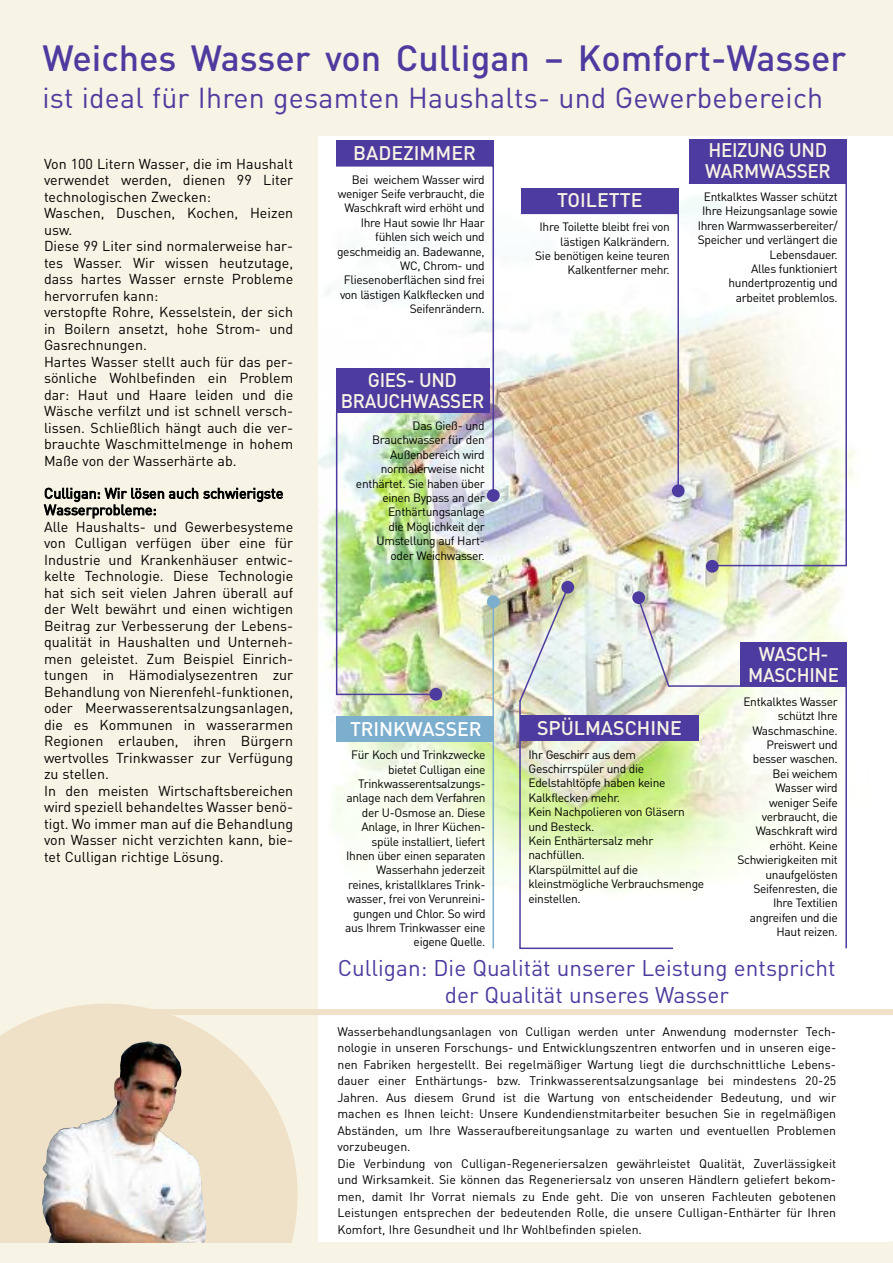
<style>
.page{position:relative;width:893px;height:1263px;background:#f8f4e5}
.page>*{position:absolute;margin:0;border:0;box-sizing:border-box;transform-origin:0 0}
.t1{font:500 36px "DIN";color:#4e3b9f}
.t2{font:28.5px "DIN";letter-spacing:.01em;color:#4e3b9f}
.t3{font:22.5px/27px "DIN";color:#4e3b9f;text-align:center}
.t4{font:500 19.5px/21px "DIN";letter-spacing:-.015em;color:#f8f4e5;text-align:center;scale:.96 1}
.t5{font:500 19.5px "DIN";letter-spacing:-.015em;color:#f8f4e5}
.t6{font:500 19.5px "DIN";letter-spacing:-.005em;color:#fff}
.t7{font:14.25px/16.5px "DIN";color:#000}
.t8{font:12.3px/16.5px "DIN";color:#000}
.t9{font:12px/14.4px "DIN";letter-spacing:-.025em;color:#000;text-align:right}
</style>
<div class="page">
<div style="left:319px;top:136px;width:574px;height:1106px;background:#fff"></div>
<img style="left:319px;top:202px;width:536px;height:688px">
<svg style="left:0;top:1003px;width:298px;height:240px;fill:#efe0c8"></svg>
<img style="left:169px;top:1047px;width:13px;height:49px">
<svg style="left:334px;top:165px;width:161px;height:329px"></svg>
<div style="left:487px;top:489px;width:13px;height:13px;background:#4e3b9f;border-radius:50%"></div>
<div style="left:141px;top:1009px;width:752px;height:6px;background:#efe0c8"></div>
<div style="left:336px;top:140px;width:158px;height:26px;background:#4e3b9f"></div>
<svg style="left:519px;top:212px;width:161px;height:278px"></svg>
<div style="left:672px;top:484px;width:13px;height:13px;background:#4e3b9f;border-radius:50%"></div>
<div style="left:521px;top:188px;width:158px;height:25px;background:#4e3b9f"></div>
<svg style="left:675px;top:684px;width:173px;height:265px"></svg>
<hr style="left:492px;top:598px;width:2px;height:350px;background:#7caece">
<div style="left:487px;top:595px;width:13px;height:13px;background:#7caece;border-radius:50%"></div>
<div style="left:336px;top:716px;width:158px;height:25px;background:#7caece"></div>
<div style="left:561px;top:581px;width:13px;height:13px;background:#4e3b9f;border-radius:50%"></div>
<div style="left:520px;top:715px;width:178px;height:26px;background:#4e3b9f"></div>
<svg style="left:687px;top:182px;width:161px;height:385px"></svg>
<div style="left:706px;top:560px;width:13px;height:13px;background:#4e3b9f;border-radius:50%"></div>
<div style="left:689px;top:139px;width:157px;height:44px;background:#4e3b9f"></div>
<img style="left:335px;top:411px;width:98px;height:285px">
<div style="left:430px;top:688px;width:12px;height:13px;background:#4e3b9f;border-radius:50%"></div>
<div style="left:337px;top:368px;width:153px;height:44px;background:#4e3b9f"></div>
<div style="left:740px;top:642px;width:106px;height:44px;background:#4e3b9f"></div>
<svg style="left:518px;top:590px;width:157px;height:360px"></svg>
<h1 class="t1" style="left:43px;top:37px;width:805px">Weiches Wasser von Culligan – Komfort-Wasser</h1>
<h2 class="t2" style="left:43px;top:82px;width:782px">ist ideal für Ihren gesamten Haushalts- und Gewerbebereich</h2>
<p class="t7" style="left:44px;top:156px;width:251px">Von 100 Litern Wasser, die im Haushalt verwendet werden, dienen 99 Liter technologischen Zwecken:<br>Waschen, Duschen, Kochen, Heizen usw.<br>Diese 99 Liter sind normalerweise har&shy;tes Wasser. Wir wissen heutzutage, dass hartes Wasser ernste Probleme hervorrufen kann:<br>verstopfte Rohre, Kesselstein, der sich in Boilern ansetzt, hohe Strom- und<br>Gasrechnungen.<br>Hartes Wasser stellt auch für das per&shy;sönliche Wohlbefinden ein Problem dar: Haut und Haare leiden und die<br>Wäsche verfilzt und ist schnell versch&shy;lissen. Schließlich hängt auch die ver&shy;brauchte Waschmittelmenge in hohem<br>Maße von der Wasserhärte ab.</p>
<p class="t7" style="left:44px;top:485px;width:251px">Culligan: Wir lösen auch schwierigste Wasserprobleme:<br>Alle Haushalts- und Gewerbesysteme von Culligan verfügen über eine für Industrie und Krankenhäuser entwic&shy;kelte Technologie. Diese Technologie hat sich seit vielen Jahren überall auf der Welt bewährt und einen wichtigen Beitrag zur Verbesserung der Lebens&shy;qualität in Haushalten und Unterneh&shy;men geleistet. Zum Beispiel Einrich&shy;tungen in Hämodialysezentren zur Behandlung von Nierenfehl-funktionen, oder Meerwasserentsalzungsanlagen, die es Kommunen in wasserarmen Regionen erlauben, ihren Bürgern wertvolles Trinkwasser zur Verfügung zu stellen.<br>In den meisten Wirtschaftsbereichen wird speziell behandeltes Wasser benö&shy;tigt. Wo immer man auf die Behandlung von Wasser nicht verzichten kann, bie&shy;tet Culligan richtige Lösung.</p>
<h3 class="t5" style="left:353px;top:142px;width:124px">BADEZIMMER</h3>
<p class="t9" style="left:337px;top:172px;width:149px">Bei weichem Wasser wird weniger Seife verbraucht, die<br>Waschkraft wird erhöht und<br>Ihre Haut sowie Ihr Haar fühlen sich weich und geschmeidig an. Badewanne,<br>WC, Chrom- und<br>Fliesenoberflächen sind frei von lästigen Kalkflecken und<br>Seifenrändern.</p>
<h3 class="t4" style="left:341px;top:369px;width:151px">GIES- UND<br>BRAUCHWASSER</h3>
<p class="t9" style="left:356px;top:419px;width:130px">Das Gieß- und<br>Brauchwasser für den<br>Außenbereich wird normalerweise nicht enthärtet. Sie haben über einen Bypass an der<br>Enthärtungsanlage<br>die Möglichkeit der<br>Umstellung auf Hart&shy;oder Weichwasser.</p>
<h3 class="t6" style="left:350px;top:717px;width:133px">TRINKWASSER</h3>
<p class="t9" style="left:345px;top:748px;width:142px">Für Koch und Trinkzwecke bietet Culligan eine<br>Trinkwasserentsalzungs&shy;anlage nach dem Verfahren der U-Osmose an. Diese<br>Anlage, in Ihrer Küchen&shy;spüle installiert, liefert<br>Ihnen über einen separaten<br>Wasserhahn jederzeit reines, kristallklares Trink&shy;wasser, frei von Verunreini&shy;gungen und Chlor. So wird aus Ihrem Trinkwasser eine eigene Quelle.</p>
<h3 class="t5" style="left:557px;top:189px;width:87px">TOILETTE</h3>
<p class="t9" style="left:535px;top:220px;width:136px">Ihre Toilette bleibt frei von lästigen Kalkrändern.<br>Sie benötigen keine teuren<br>Kalkentferner mehr.</p>
<h3 class="t4" style="left:705px;top:140px;width:132px;text-align:left">HEIZUNG UND<br>WARMWASSER</h3>
<p class="t9" style="left:698px;top:190px;width:141px">Entkalktes Wasser schützt<br>Ihre Heizungsanlage sowie<br>Ihren Warmwasserbereiter/<br>Speicher und verlängert die<br>Lebensdauer.<br>Alles funktioniert hundertprozentig und arbeitet problemlos.</p>
<h3 class="t4" style="left:748px;top:643px;width:96px">WASCH-<br>MASCHINE</h3>
<h3 class="t5" style="left:537px;top:717px;width:146px">SPÜLMASCHINE</h3>
<p class="t9" style="left:528px;top:747px;width:177px;text-align:left">Ihr Geschirr aus dem<br>Geschirrspüler und die<br>Edelstahltöpfe haben keine<br>Kalkflecken mehr.<br>Kein Nachpolieren von Gläsern und Besteck.<br>Kein Enthärtersalz mehr nachfüllen.<br>Klarspülmittel auf die kleinstmögliche Verbrauchsmenge einstellen.</p>
<p class="t9" style="left:738px;top:694px;width:102px">Entkalktes Wasser schützt Ihre<br>Waschmaschine.<br>Preiswert und besser waschen.<br>Bei weichem<br>Wasser wird weniger Seife verbraucht, die<br>Waschkraft wird erhöht. Keine<br>Schwierigkeiten mit unaufgelösten<br>Seifenresten, die<br>Ihre Textilien angreifen und die<br>Haut reizen.</p>
<h3 class="t3" style="left:338px;top:955px;width:499px">Culligan: Die Qualität unserer Leistung entspricht der Qualität unseres Wasser</h3>
<p class="t8" style="left:337px;top:1023px;width:500px">Wasserbehandlungsanlagen von Culligan werden unter Anwendung modernster Tech&shy;nologie in unseren Forschungs- und Entwicklungszentren entworfen und in unseren eige&shy;nen Fabriken hergestellt. Bei regelmäßiger Wartung liegt die durchschnittliche Lebens&shy;dauer einer Enthärtungs- bzw. Trinkwasserentsalzungsanlage bei mindestens 20-25<br>Jahren. Aus diesem Grund ist die Wartung von entscheidender Bedeutung, und wir machen es Ihnen leicht: Unsere Kundendienstmitarbeiter besuchen Sie in regelmäßigen Abständen, um Ihre Wasseraufbereitungsanlage zu warten und eventuellen Problemen vorzubeugen.<br>Die Verbindung von Culligan-Regeneriersalzen gewährleistet Qualität, Zuverlässigkeit und Wirksamkeit. Sie können das Regeneriersalz von unseren Händlern geliefert bekom&shy;men, damit Ihr Vorrat niemals zu Ende geht. Die von unseren Fachleuten gebotenen Leistungen entsprechen der bedeutenden Rolle, die unsere Culligan-Enthärter für Ihren Komfort, Ihre Gesundheit und Ihr Wohlbefinden spielen.</p>
</div>
